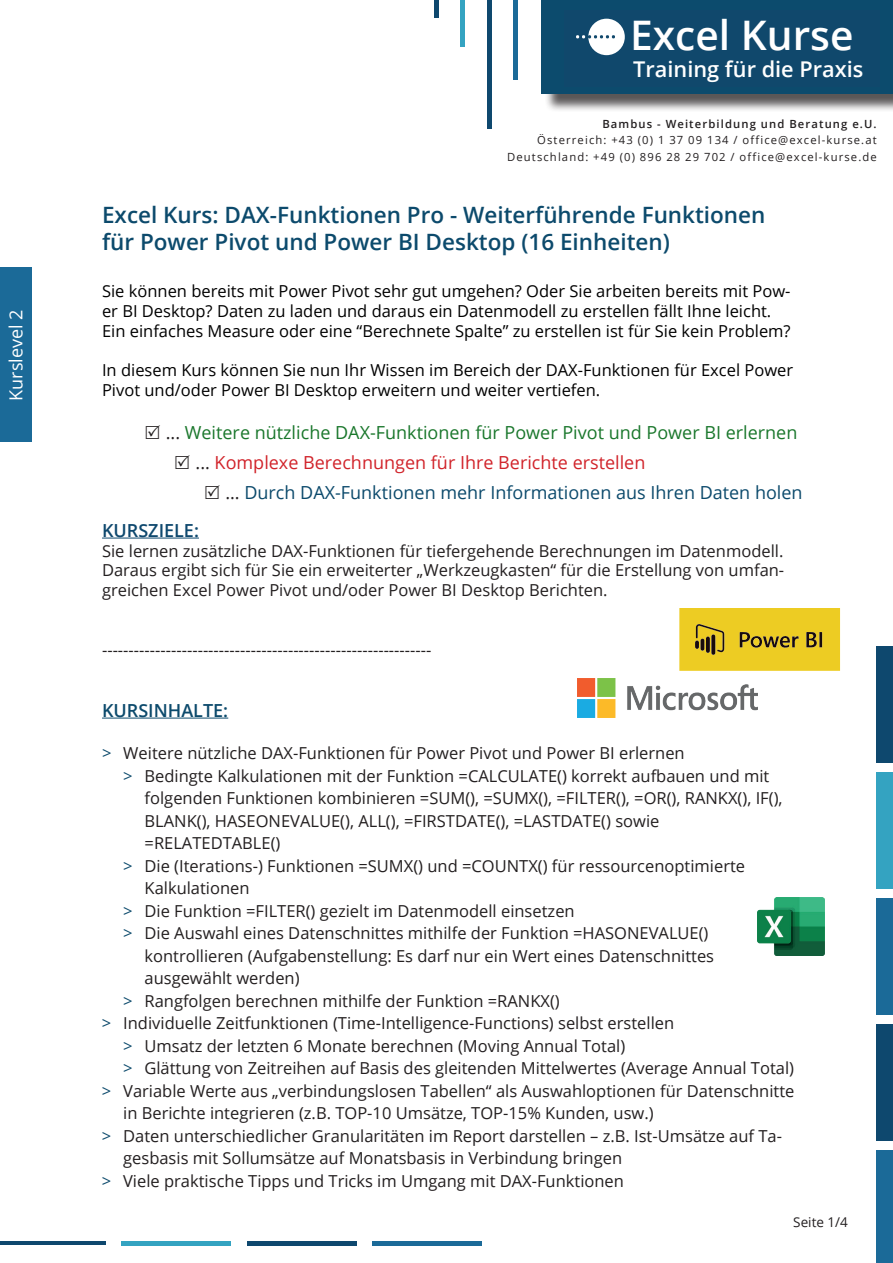
<style>
.page{position:relative;width:893px;height:1263px;background:#fff}
.page>*{position:absolute;margin:0;border:0;box-sizing:border-box;transform-origin:0 0}
.t1{font:600 40.8px "Open Sans";color:#fff}
.t2{font:600 22.5px/27px "Open Sans";color:#0c4a6c}
.t3{font:600 21.75px "Open Sans";color:#fff}
.t4{font:18px/30px "Open Sans";color:#1a772c}
.t5{font:18px "Open Sans";color:#0c4a6c}
.t6{font:600 18px "Open Sans";color:#0c4a6c}
.t7{font:600 18px "Open Sans";color:#0e486e}
.t8{font:18px "Open Sans";color:#fff}
.t9{font:16.5px/19.8px "Open Sans";color:#231f20;text-align:justify}
.t10{font:16.5px/19.8px "Open Sans";color:#000}
.t11{font:13.5px "Open Sans";color:#231f20}
.t12{font:11.25px/16.5px "Open Sans";letter-spacing:.1em;color:#231f20;text-align:right}
.t13{font:600 11.25px "Open Sans";letter-spacing:.1em;color:#231f20}
.s1{color:#231f20}
.s2{color:#d1232a}
.s3{color:#0c4a6c}
</style>
<div class="page">
<div style="left:877px;top:772px;width:16px;height:117px;background:#34a3c1"></div>
<div style="left:877px;top:646px;width:16px;height:117px;background:#0e486e"></div>
<div style="left:877px;top:898px;width:16px;height:117px;background:#1b6a98"></div>
<div style="left:877px;top:1024px;width:16px;height:117px;background:#0e486e"></div>
<hr style="left:0;top:1241px;width:105px;height:4px;background:#0e486e">
<hr style="left:122px;top:1241px;width:109px;height:4px;background:#34a3c1">
<hr style="left:247px;top:1241px;width:109px;height:4px;background:#0e486e">
<hr style="left:372px;top:1241px;width:110px;height:4px;background:#1b6a98">
<div style="left:877px;top:1150px;width:16px;height:113px;background:#1b6a98"></div>
<div style="left:434px;top:0;width:5px;height:17px;background:#0e486e"></div>
<hr style="left:461px;top:0;width:4px;height:47px;background:#34a3c1">
<hr style="left:487px;top:0;width:4px;height:129px;background:#0e486e">
<hr style="left:513px;top:0;width:4px;height:79px;background:#1b6a98">
<div style="left:544px;top:0;width:349px;height:113px;background:#231f20;opacity:.75"></div>
<div style="left:542px;top:0;width:351px;height:94px;background:#0c4b6d"></div>
<div style="left:564px;top:10px;width:316px;height:77px;background:#10486c"></div>
<div style="left:588px;top:19px;width:37px;height:36px;background:#fff;border-radius:50%"></div>
<svg style="left:576px;top:35px;width:39px;height:3px"></svg>
<div style="left:0;top:266px;width:31px;height:175px;background:#1b6a98"></div>
<hr style="left:102px;top:538px;width:97px;height:1px;background:#0e486e">
<hr style="left:102px;top:718px;width:126px;height:1px;background:#0c4a6c">
<img style="left:757px;top:897px;width:67px;height:58px">
<svg style="left:679px;top:608px;width:161px;height:63px;background:#dcbd24"></svg>
<img style="left:577px;top:679px;width:180px;height:38px">
<p class="t8" style="left:4px;top:401px;width:93px;rotate:-90deg">Kurslevel 2</p>
<h1 class="t1" style="left:630px;top:7px;width:225px">Excel Kurse</h1>
<h3 class="t3" style="left:633px;top:54px;width:232px">Training für die Praxis</h3>
<p class="t13" style="left:602px;top:116px;width:276px">Bambus - Weiterbildung und Beratung e.U.</p>
<p class="t12" style="left:507px;top:132px;width:371px">Österreich: +43 (0) 1 37 09 134 / office@excel-kurse.at<br>Deutschland: +49 (0) 896 28 29 702 / office@excel-kurse.de</p>
<h2 class="t2" style="left:102px;top:201px;width:665px">Excel Kurs: DAX-Funktionen Pro - Weiterführende Funktionen für Power Pivot und Power BI Desktop (16 Einheiten)</h2>
<p class="t10" style="left:102px;top:281px;width:690px">Sie können bereits mit Power Pivot sehr gut umgehen? Oder Sie arbeiten bereits mit Pow&shy;er BI Desktop? Daten zu laden und daraus ein Datenmodell zu erstellen fällt Ihne leicht.<br>Ein einfaches Measure oder eine “Berechnete Spalte” zu erstellen ist für Sie kein Problem?</p>
<p class="t10" style="left:102px;top:360px;width:693px">In diesem Kurs können Sie nun Ihr Wissen im Bereich der DAX-Funktionen für Excel Power<br>Pivot und/oder Power BI Desktop erweitern und weiter vertiefen.</p>
<p class="t4" style="left:196px;top:417px;width:603px;text-indent:-30px"><span class="s1">...</span> Weitere nützliche DAX-Funktionen für Power Pivot und Power BI erlernen <span class="s1">...</span> <span class="s2">Komplexe Berechnungen für Ihre Berichte erstellen</span></p>
<p class="t5" style="left:225px;top:480px;width:579px"><span class="s1">...</span> Durch DAX-Funktionen mehr Informationen aus Ihren Daten holen</p>
<p class="t7" style="left:102px;top:518px;width:98px">KURSZIELE:</p>
<p class="t9" style="left:102px;top:540px;width:684px">Sie lernen zusätzliche DAX-Funktionen für tiefergehende Berechnungen im Datenmodell.<br>Daraus ergibt sich für Sie ein erweiterter „Werkzeugkasten“ für die Erstellung von umfan&shy;greichen Excel Power Pivot und/oder Power BI Desktop Berichten.</p>
<p class="t9" style="left:102px;top:639px;width:331px">--------------------------------------------------------------</p>
<p class="t6" style="left:102px;top:698px;width:128px">KURSINHALTE:</p>
<p class="t9" style="left:102px;top:743px;width:584px"><span class="s3">&gt;</span> Weitere nützliche DAX-Funktionen für Power Pivot und Power BI erlernen</p>
<p class="t9" style="left:123px;top:765px;width:648px"><span class="s3">&gt;</span> Bedingte Kalkulationen mit der Funktion =CALCULATE() korrekt aufbauen und mit</p>
<p class="t9" style="left:145px;top:788px;width:640px">folgenden Funktionen kombinieren =SUM(), =SUMX(), =FILTER(), =OR(), RANKX(), IF(),</p>
<p class="t9" style="left:145px;top:810px;width:516px">BLANK(), HASEONEVALUE(), ALL(), =FIRSTDATE(), =LASTDATE() sowie</p>
<p class="t9" style="left:145px;top:833px;width:137px">=RELATEDTABLE()</p>
<p class="t9" style="left:123px;top:855px;width:623px"><span class="s3">&gt;</span> Die (Iterations-) Funktionen =SUMX() und =COUNTX() für ressourcenoptimierte</p>
<p class="t9" style="left:145px;top:878px;width:107px">Kalkulationen</p>
<p class="t9" style="left:123px;top:900px;width:453px"><span class="s3">&gt;</span> Die Funktion =FILTER() gezielt im Datenmodell einsetzen</p>
<p class="t9" style="left:123px;top:923px;width:587px"><span class="s3">&gt;</span> Die Auswahl eines Datenschnittes mithilfe der Funktion =HASONEVALUE()</p>
<p class="t9" style="left:144px;top:945px;width:571px">kontrollieren (Aufgabenstellung: Es darf nur ein Wert eines Datenschnittes</p>
<p class="t9" style="left:144px;top:968px;width:157px">ausgewählt werden)</p>
<p class="t9" style="left:123px;top:990px;width:438px"><span class="s3">&gt;</span> Rangfolgen berechnen mithilfe der Funktion =RANKX()</p>
<p class="t9" style="left:102px;top:1013px;width:574px"><span class="s3">&gt;</span> Individuelle Zeitfunktionen (Time-Intelligence-Functions) selbst erstellen</p>
<p class="t9" style="left:123px;top:1035px;width:504px"><span class="s3">&gt;</span> Umsatz der letzten 6 Monate berechnen (Moving Annual Total)</p>
<p class="t9" style="left:123px;top:1058px;width:672px"><span class="s3">&gt;</span> Glättung von Zeitreihen auf Basis des gleitenden Mittelwertes (Average Annual Total)</p>
<p class="t9" style="left:102px;top:1080px;width:694px"><span class="s3">&gt;</span> Variable Werte aus „verbindungslosen Tabellen“ als Auswahloptionen für Datenschnitte</p>
<p class="t9" style="left:123px;top:1103px;width:532px">in Berichte integrieren (z.B. TOP-10 Umsätze, TOP-15% Kunden, usw.)</p>
<p class="t9" style="left:102px;top:1125px;width:682px"><span class="s3">&gt;</span> Daten unterschiedlicher Granularitäten im Report darstellen – z.B. Ist-Umsätze auf Ta-</p>
<p class="t9" style="left:123px;top:1148px;width:500px">gesbasis mit Sollumsätze auf Monatsbasis in Verbindung bringen</p>
<p class="t9" style="left:102px;top:1170px;width:524px"><span class="s3">&gt;</span> Viele praktische Tipps und Tricks im Umgang mit DAX-Funktionen</p>
<p class="t11" style="left:793px;top:1213px;width:56px">Seite 1/4</p>
</div>
